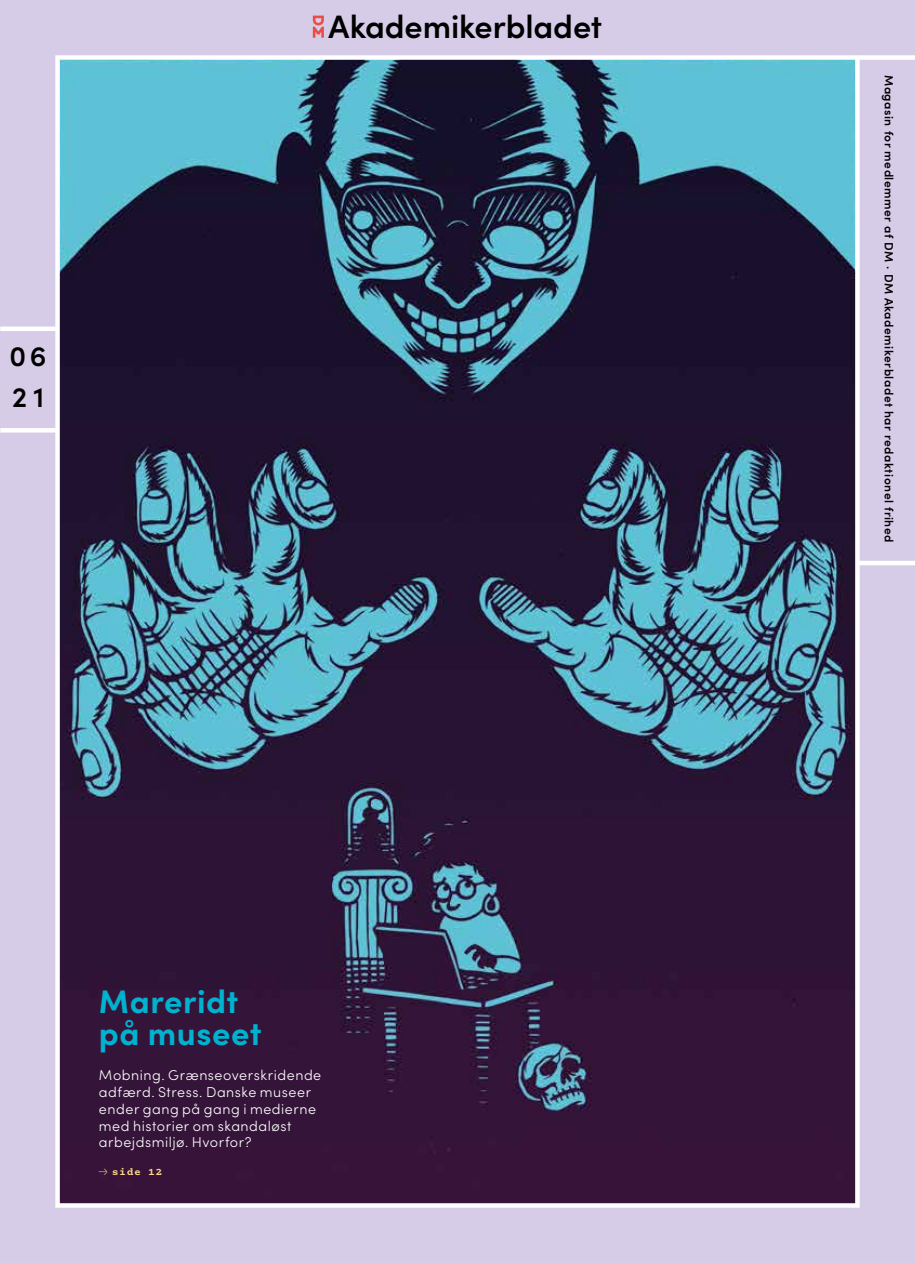
<style>
.page{position:relative;width:915px;height:1263px;background:#fff}
.page>*{position:absolute;margin:0;border:0;box-sizing:border-box;transform-origin:0 0}
.t1{font:700 32.7px/32.7px "Sofia Pro";letter-spacing:.015em;color:#00b2cf}
.t2{font:600 32.4px "Sofia Pro";letter-spacing:-.005em;color:#000}
.t3{font:600 28.35px/40.5px "Sofia Pro";color:#000}
.t4{font:300 14.25px/17px "Sofia Pro";letter-spacing:.04em;color:#fff}
.t5{font:600 12px "Sofia Pro";letter-spacing:.04em;color:#000}
.t6{font:700 10.5px "Logic Monospace";letter-spacing:.1em;color:#ffd987}
.s1{font-family:"Anthony";font-weight:400;font-size:12px}
</style>
<div class="page">
<div style="left:0;top:0;width:914px;height:1263px;background:#d6cce7"></div>
<img style="left:60px;top:60px;width:794px;height:1143px">
<div style="left:55px;top:55px;width:804px;height:1153px;border:4px solid #fff"></div>
<div style="left:858px;top:55px;width:56px;height:5px;background:#fff"></div>
<hr style="left:858px;top:561px;width:56px;height:4px;background:#fff">
<div style="left:0;top:428px;width:56px;height:5px;background:#fff"></div>
<div style="left:0;top:326px;width:56px;height:5px;background:#fff"></div>
<svg style="left:313px;top:16px;width:11px;height:22px"></svg>
<h3 class="t3" style="left:9px;top:334px;width:39px">06<br>21</h3>
<h2 class="t2" style="left:328px;top:2px;width:275px">Akademikerbladet</h2>
<h1 class="t1" style="left:99px;top:982px;width:164px">Mareridt på museet</h1>
<p class="t4" style="left:99px;top:1065px;width:224px">Mobning. Grænseoverskridende adfærd. Stress. Danske museer ender gang på gang i medierne med historier om skandaløst arbejdsmiljø. Hvorfor?</p>
<p class="t6" style="left:99px;top:1165px;width:65px"><span class="s1">→</span> side 12</p>
<p class="t5" style="left:897px;top:75px;width:469px;rotate:90deg">Magasin for medlemmer af DM · DM Akademikerbladet har redaktionel frihed</p>
</div>
